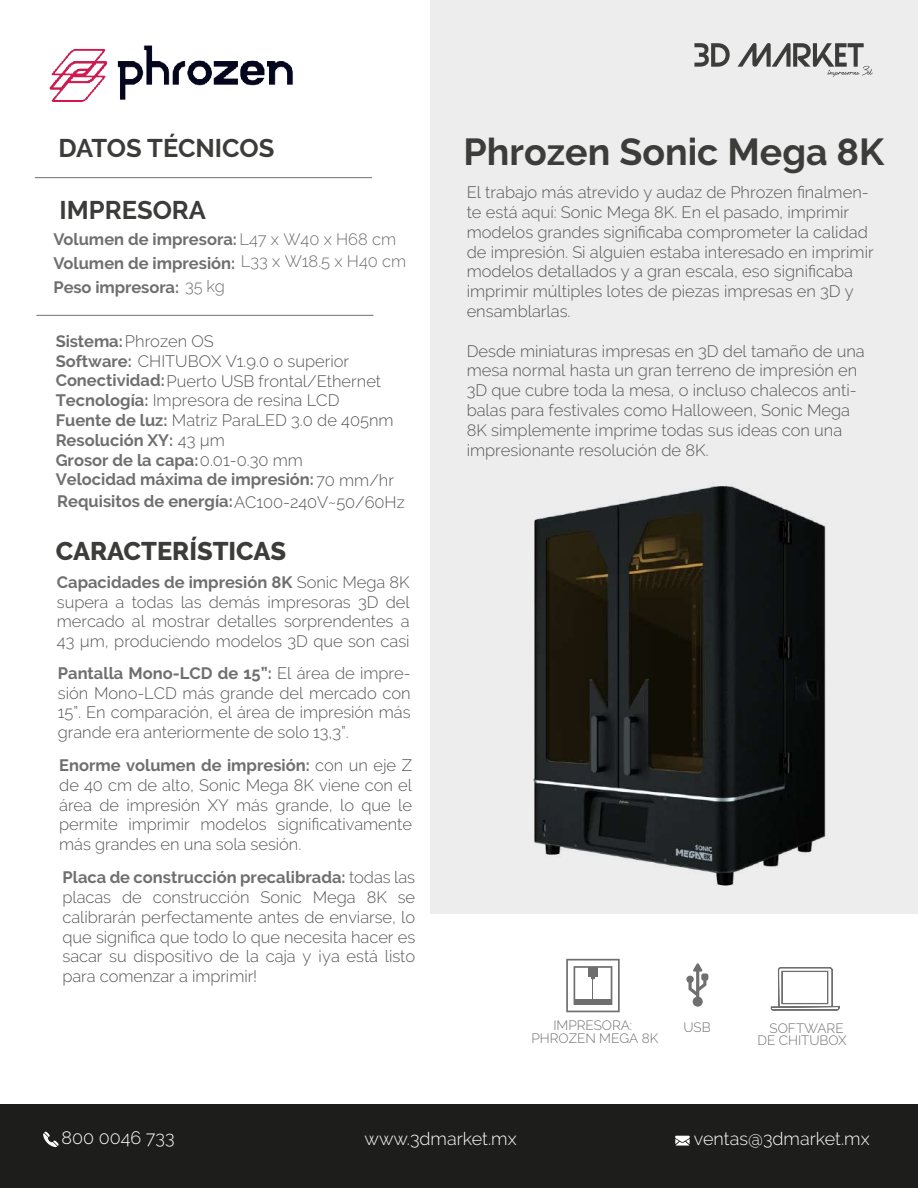
<style>
.page{position:relative;width:918px;height:1188px;background:#fff}
.page>*{position:absolute;margin:0;border:0;box-sizing:border-box;transform-origin:0 0}
.t1{font:700 37.5px "Raleway";color:#3c3c3b}
.t2{font:700 25.5px "Raleway";color:#3c3c3b}
.t3{font:800 25.5px "Raleway";color:#3c3c3b}
.t4{font:300 18px "Raleway";color:#fff}
.t5{font:300 16.5px/19.8px "Raleway";color:#575756;text-align:justify}
.t6{font:700 16.5px/24px "Raleway";color:#706f6f}
.t7{font:300 13.5px/12.1px "Raleway";color:#706f6f;text-align:center}
.s1{font-weight:300}
.s2{font-weight:700;color:#706f6f}
.s3{font-weight:300;color:#575756}
</style>
<div class="page">
<div style="left:431px;top:0;width:487px;height:913px;background:#ededed"></div>
<div style="left:0;top:1105px;width:918px;height:83px;background:#1d1d1b"></div>
<svg style="left:43px;top:1131px;width:16px;height:16px"></svg>
<svg style="left:675px;top:1136px;width:15px;height:10px"></svg>
<svg style="left:694px;top:43px;width:36px;height:24px"></svg>
<svg style="left:738px;top:43px;width:135px;height:34px"></svg>
<hr style="left:36px;top:315px;width:337px;height:1px;background:#706f6f">
<hr style="left:35px;top:177px;width:337px;height:1px;background:#706f6f">
<svg style="left:770px;top:967px;width:70px;height:44px"></svg>
<svg style="left:566px;top:959px;width:54px;height:53px"></svg>
<svg style="left:686px;top:963px;width:22px;height:44px"></svg>
<img style="left:49px;top:45px;width:244px;height:57px">
<img style="left:471px;top:486px;width:416px;height:428px">
<h2 class="t2" style="left:59px;top:133px;width:217px">DATOS TÉCNICOS</h2>
<h2 class="t2" style="left:60px;top:195px;width:148px">IMPRESORA</h2>
<p class="t6" style="left:54px;top:227px;width:354px">Volumen de impresora: <span class="s1">L47 x W40 x H68 cm<br></span>Volumen de impresión: <span class="s1">L33 x W18.5 x H40 cm<br></span>Peso impresora: <span class="s1">35 kg</span></p>
<p class="t5" style="left:56px;top:331px;width:340px;text-align:left"><span class="s2">Sistema:</span>Phrozen OS<br><span class="s2">Software:</span> CHITUBOX V1.9.0 o superior <span class="s2">Conectividad:</span>Puerto USB frontal/Ethernet <span class="s2">Tecnología:</span> Impresora de resina LCD <span class="s2">Fuente de luz:</span> Matriz ParaLED 3.0 de 405nm <span class="s2">Resolución XY:</span> 43 µm<br><span class="s2">Grosor de la capa:</span>0.01-0.30 mm<br><span class="s2">Velocidad máxima de impresión:</span>70 mm/hr</p>
<p class="t6" style="left:57px;top:489px;width:349px">Requisitos de energía:<span class="s3">AC100-240V~50/60Hz</span></p>
<h2 class="t3" style="left:56px;top:537px;width:232px">CARACTERÍSTICAS</h2>
<p class="t5" style="left:57px;top:572px;width:354px"><span class="s2">Capacidades de impresión 8K</span> Sonic Mega 8K supera a todas las demás impresoras 3D del mercado al mostrar detalles sorprendentes a 43 µm, produciendo modelos 3D que son casi</p>
<p class="t5" style="left:58px;top:663px;width:354px"><span class="s2">Pantalla Mono-LCD de 15”:</span> El área de impre&shy;sión Mono-LCD más grande del mercado con 15”. En comparación, el área de impresión más grande era anteriormente de solo 13,3”.</p>
<p class="t5" style="left:59px;top:755px;width:354px"><span class="s2">Enorme volumen de impresión:</span> con un eje Z de 40 cm de alto, Sonic Mega 8K viene con el área de impresión XY más grande, lo que le permite imprimir modelos significativamente más grandes en una sola sesión.</p>
<p class="t5" style="left:62px;top:867px;width:354px"><span class="s2">Placa de construcción precalibrada:</span> todas las placas de construcción Sonic Mega 8K se calibrarán perfectamente antes de enviarse, lo que significa que todo lo que necesita hacer es sacar su dispositivo de la caja y ¡ya está listo para comenzar a imprimir!</p>
<h1 class="t1" style="left:464px;top:130px;width:422px">Phrozen Sonic Mega 8K</h1>
<p class="t5" style="left:467px;top:182px;width:409px;text-align:left">El trabajo más atrevido y audaz de Phrozen finalmen&shy;te está aquí: Sonic Mega 8K. En el pasado, imprimir modelos grandes significaba comprometer la calidad de impresión. Si alguien estaba interesado en imprimir modelos detallados y a gran escala, eso significaba imprimir múltiples lotes de piezas impresas en 3D y ensamblarlas.</p>
<p class="t5" style="left:467px;top:341px;width:400px;text-align:left">Desde miniaturas impresas en 3D del tamaño de una mesa normal hasta un gran terreno de impresión en 3D que cubre toda la mesa, o incluso chalecos anti&shy;balas para festivales como Halloween, Sonic Mega 8K simplemente imprime todas sus ideas con una impresionante resolución de 8K.</p>
<p class="t7" style="left:531px;top:1019px;width:128px">IMPRESORA:<br>PHROZEN MEGA 8K</p>
<p class="t7" style="left:683px;top:1021px;width:29px">USB</p>
<p class="t7" style="left:757px;top:1022px;width:91px;text-align:right">SOFTWARE<br>DE CHITUBOX</p>
<p class="t4" style="left:62px;top:1128px;width:114px">800 0046 733</p>
<p class="t4" style="left:365px;top:1128px;width:154px">www.3dmarket.mx</p>
<p class="t4" style="left:694px;top:1129px;width:177px">ventas@3dmarket.mx</p>
</div>
